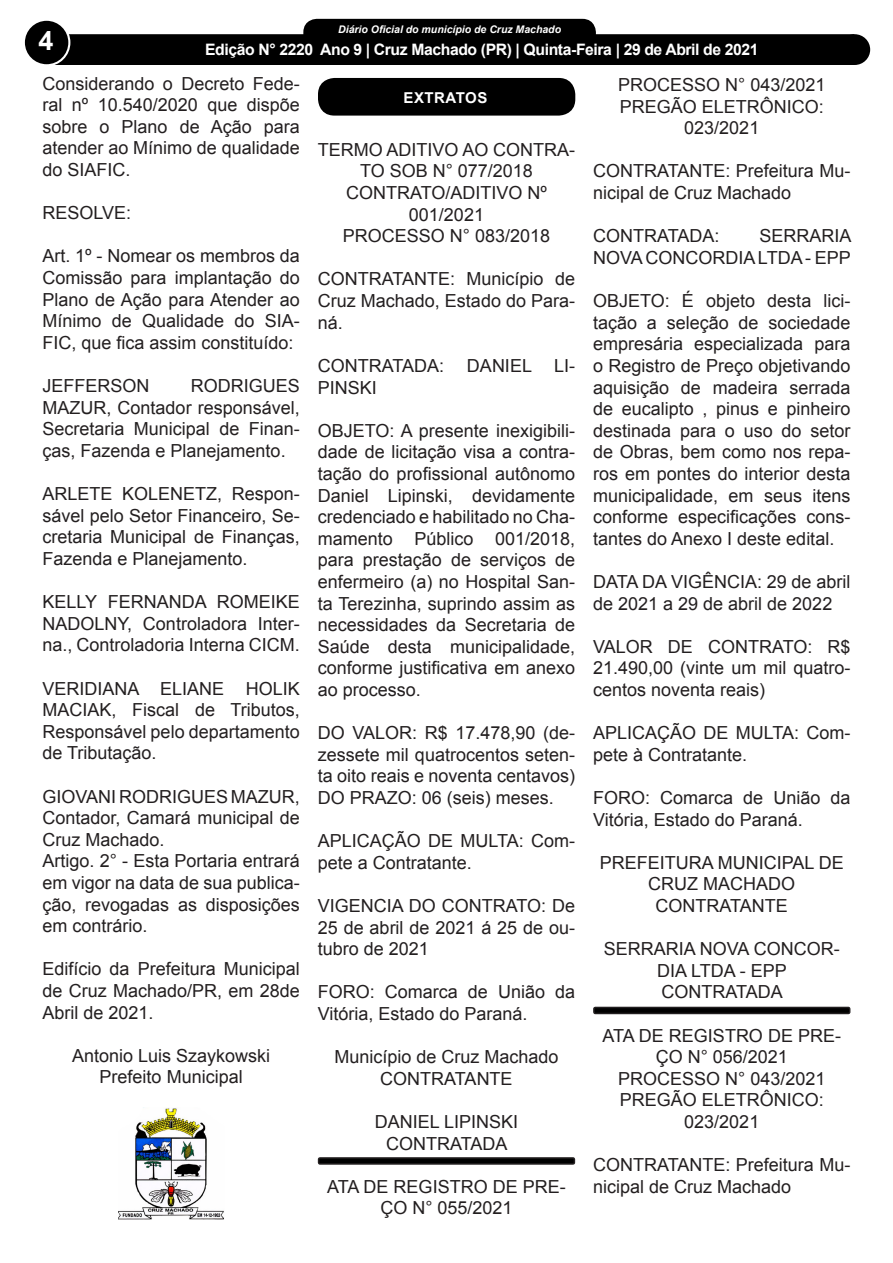
<style>
.page{position:relative;width:893px;height:1263px;background:#fff}
.page>*{position:absolute;margin:0;border:0;box-sizing:border-box;transform-origin:0 0}
.t1{font:700 27px "Arial";color:#fff}
.t2{font:18px/21.6px "Arial";color:#231f20;text-align:justify}
.t3{font:700 15.75px "Arial";letter-spacing:-.025em;color:#fff}
.t4{font:700 15px "Arial";color:#fff}
.t5{font:700 15px "Arial";letter-spacing:.035em;color:#fff}
.t6{font:italic 700 10.5px "Arial";color:#fff}
</style>
<div class="page">
<div style="left:305px;top:20px;width:289px;height:28px;background:#000;border-radius:12px"></div>
<div style="left:303px;top:19px;width:293px;height:31px;border:3px solid #000;border-radius:12px"></div>
<div style="left:39px;top:34px;width:815px;height:31px;background:#000;border:2px solid #000"></div>
<div style="left:24px;top:20px;width:45px;height:45px;background:#000;border-radius:50%"></div>
<div style="left:23px;top:19px;width:47px;height:47px;border:2px solid #fff;border-radius:50%"></div>
<div style="left:840px;top:35px;width:29px;height:29px;background:#000;border-radius:50%"></div>
<div style="left:839px;top:34px;width:31px;height:31px;border:2px solid #000;border-radius:50%"></div>
<div style="left:108px;top:38px;width:677px;height:26px;background:#000"></div>
<img style="left:118px;top:1108px;width:106px;height:111px">
<div style="left:318px;top:78px;width:257px;height:38px;background:#000;border-radius:16px"></div>
<div style="left:319px;top:1158px;width:255px;height:6px;background:#000;border-radius:2px"></div>
<div style="left:318px;top:1157px;width:257px;height:8px;border:2px solid #231f20;border-radius:2px"></div>
<div style="left:594px;top:1007px;width:256px;height:6px;background:#000;border-radius:2px"></div>
<div style="left:593px;top:1007px;width:257px;height:7px;border:2px solid #231f20;border-radius:2px"></div>
<p class="t6" style="left:338px;top:22px;width:224px">Diário Oficial do município de Cruz Machado</p>
<p class="t4" style="left:205px;top:40px;width:491px">Edição 1145 - Cruz Machado (PR) - Terça-Feira - 3 de Janeiro de 2017</p>
<p class="t2" style="left:43px;top:72px;width:259px">Considerando o Decreto Fede&shy;ral nº 10.540/2020 que dispõe sobre o Plano de Ação para atender ao Mínimo de qualidade do SIAFIC.</p>
<p class="t2" style="left:43px;top:202px;width:90px">RESOLVE:</p>
<p class="t2" style="left:43px;top:245px;width:259px">Art. 1º - Nomear os membros da Comissão para implantação do Plano de Ação para Atender ao Mínimo de Qualidade do SIA-FIC, que fica assim constituído:</p>
<p class="t2" style="left:43px;top:375px;width:109px">JEFFERSON</p>
<h1 class="t1" style="left:38px;top:21px;width:17px">4</h1>
<p class="t3" style="left:205px;top:38px;width:555px">Edição N° 2220 Ano 9 | Cruz Machado (PR) | Quinta-Feira | 29 de Abril de 2021</p>
<p class="t5" style="left:403px;top:87px;width:85px">EXTRATOS</p>
<p class="t2" style="left:618px;top:74px;width:209px">PROCESSO N° 043/2021</p>
<p class="t2" style="left:620px;top:95px;width:206px;text-align:center">PREGÃO ELETRÔNICO:<br>023/2021</p>
<p class="t2" style="left:593px;top:160px;width:259px">CONTRATANTE: Prefeitura Mu&shy;nicipal de Cruz Machado</p>
<p class="t2" style="left:593px;top:225px;width:128px">CONTRATADA:</p>
<p class="t2" style="left:318px;top:139px;width:259px;text-align:center">TERMO ADITIVO AO CONTRA-<br>TO SOB N° 077/2018</p>
<p class="t2" style="left:346px;top:182px;width:202px;text-align:center">CONTRATO/ADITIVO Nº<br>001/2021</p>
<p class="t2" style="left:343px;top:225px;width:209px">PROCESSO N° 083/2018</p>
<p class="t2" style="left:318px;top:268px;width:259px">CONTRATANTE: Município de Cruz Machado, Estado do Para&shy;ná.</p>
<p class="t2" style="left:318px;top:355px;width:128px">CONTRATADA:</p>
<p class="t2" style="left:467px;top:355px;width:110px">DANIEL LI-</p>
<p class="t2" style="left:318px;top:376px;width:61px">PINSKI</p>
<p class="t2" style="left:318px;top:419px;width:259px">OBJETO: A presente inexigibili&shy;dade de licitação visa a contra&shy;tação do profissional autônomo Daniel Lipinski, devidamente credenciado e habilitado no Cha&shy;mamento Público 001/2018, para prestação de serviços de enfermeiro (a) no Hospital San&shy;ta Terezinha, suprindo assim as necessidades da Secretaria de Saúde desta municipalidade, conforme justificativa em anexo ao processo.</p>
<p class="t2" style="left:318px;top:722px;width:259px">DO VALOR: R$ 17.478,90 (de&shy;zessete mil quatrocentos seten&shy;ta oito reais e noventa centavos)</p>
<p class="t2" style="left:318px;top:787px;width:238px">DO PRAZO: 06 (seis) meses.</p>
<p class="t2" style="left:318px;top:830px;width:259px">APLICAÇÃO DE MULTA: Com&shy;pete a Contratante.</p>
<p class="t2" style="left:318px;top:895px;width:259px">VIGENCIA DO CONTRATO: De 25 de abril de 2021 á 25 de ou&shy;tubro de 2021</p>
<p class="t2" style="left:318px;top:981px;width:259px">FORO: Comarca de União da<br>Vitória, Estado do Paraná.</p>
<p class="t2" style="left:334px;top:1046px;width:226px">Município de Cruz Machado</p>
<p class="t2" style="left:380px;top:1067px;width:134px">CONTRATANTE</p>
<p class="t2" style="left:375px;top:1111px;width:145px">DANIEL LIPINSKI</p>
<p class="t2" style="left:386px;top:1132px;width:123px">CONTRATADA</p>
<p class="t2" style="left:327px;top:1175px;width:240px;text-align:center">ATA DE REGISTRO DE PRE-<br>ÇO N° 055/2021</p>
<p class="t2" style="left:593px;top:225px;width:260px;text-align:right">SERRARIA<br>NOVA CONCORDIA LTDA - EPP</p>
<p class="t2" style="left:593px;top:290px;width:259px">OBJETO: É objeto desta lici&shy;tação a seleção de sociedade empresária especializada para o Registro de Preço objetivando aquisição de madeira serrada de eucalipto , pinus e pinheiro destinada para o uso do setor de Obras, bem como nos repa&shy;ros em pontes do interior desta municipalidade, em seus itens conforme especificações cons&shy;tantes do Anexo I deste edital.</p>
<p class="t2" style="left:593px;top:571px;width:259px">DATA DA VIGÊNCIA: 29 de abril de 2021 a 29 de abril de 2022</p>
<p class="t2" style="left:593px;top:635px;width:259px">VALOR DE CONTRATO: R$ 21.490,00 (vinte um mil quatro&shy;centos noventa reais)</p>
<p class="t2" style="left:593px;top:722px;width:259px">APLICAÇÃO DE MULTA: Com&shy;pete à Contratante.</p>
<p class="t2" style="left:593px;top:787px;width:259px">FORO: Comarca de União da<br>Vitória, Estado do Paraná.</p>
<p class="t2" style="left:600px;top:851px;width:246px;text-align:center">PREFEITURA MUNICIPAL DE<br>CRUZ MACHADO</p>
<p class="t2" style="left:656px;top:895px;width:134px">CONTRATANTE</p>
<p class="t2" style="left:604px;top:938px;width:237px;text-align:center">SERRARIA NOVA CONCOR-<br>DIA LTDA - EPP</p>
<p class="t2" style="left:662px;top:981px;width:123px">CONTRATADA</p>
<p class="t2" style="left:603px;top:1024px;width:240px;text-align:center">ATA DE REGISTRO DE PRE-<br>ÇO N° 056/2021</p>
<p class="t2" style="left:618px;top:1067px;width:209px">PROCESSO N° 043/2021</p>
<p class="t2" style="left:620px;top:1089px;width:206px;text-align:center">PREGÃO ELETRÔNICO:<br>023/2021</p>
<p class="t2" style="left:593px;top:1154px;width:259px">CONTRATANTE: Prefeitura Mu&shy;nicipal de Cruz Machado</p>
<p class="t2" style="left:43px;top:375px;width:259px;text-indent:148px">RODRIGUES MAZUR, Contador responsável, Secretaria Municipal de Finan&shy;ças, Fazenda e Planejamento.</p>
<p class="t2" style="left:43px;top:483px;width:259px">ARLETE KOLENETZ, Respon&shy;sável pelo Setor Financeiro, Se&shy;cretaria Municipal de Finanças, Fazenda e Planejamento.</p>
<p class="t2" style="left:43px;top:591px;width:259px">KELLY FERNANDA ROMEIKE NADOLNY, Controladora Inter&shy;na., Controladoria Interna CICM.</p>
<p class="t2" style="left:43px;top:677px;width:259px">VERIDIANA ELIANE HOLIK MACIAK, Fiscal de Tributos, Responsável pelo departamento de Tributação.</p>
<p class="t2" style="left:43px;top:785px;width:259px">GIOVANI RODRIGUES MAZUR, Contador, Camará municipal de Cruz Machado.</p>
<p class="t2" style="left:43px;top:850px;width:259px">Artigo. 2° - Esta Portaria entrará em vigor na data de sua publica&shy;ção, revogadas as disposições em contrário.</p>
<p class="t2" style="left:43px;top:958px;width:259px">Edifício da Prefeitura Municipal de Cruz Machado/PR, em 28de Abril de 2021.</p>
<p class="t2" style="left:72px;top:1044px;width:200px">Antonio Luis Szaykowski</p>
<p class="t2" style="left:100px;top:1066px;width:145px">Prefeito Municipal</p>
</div>
